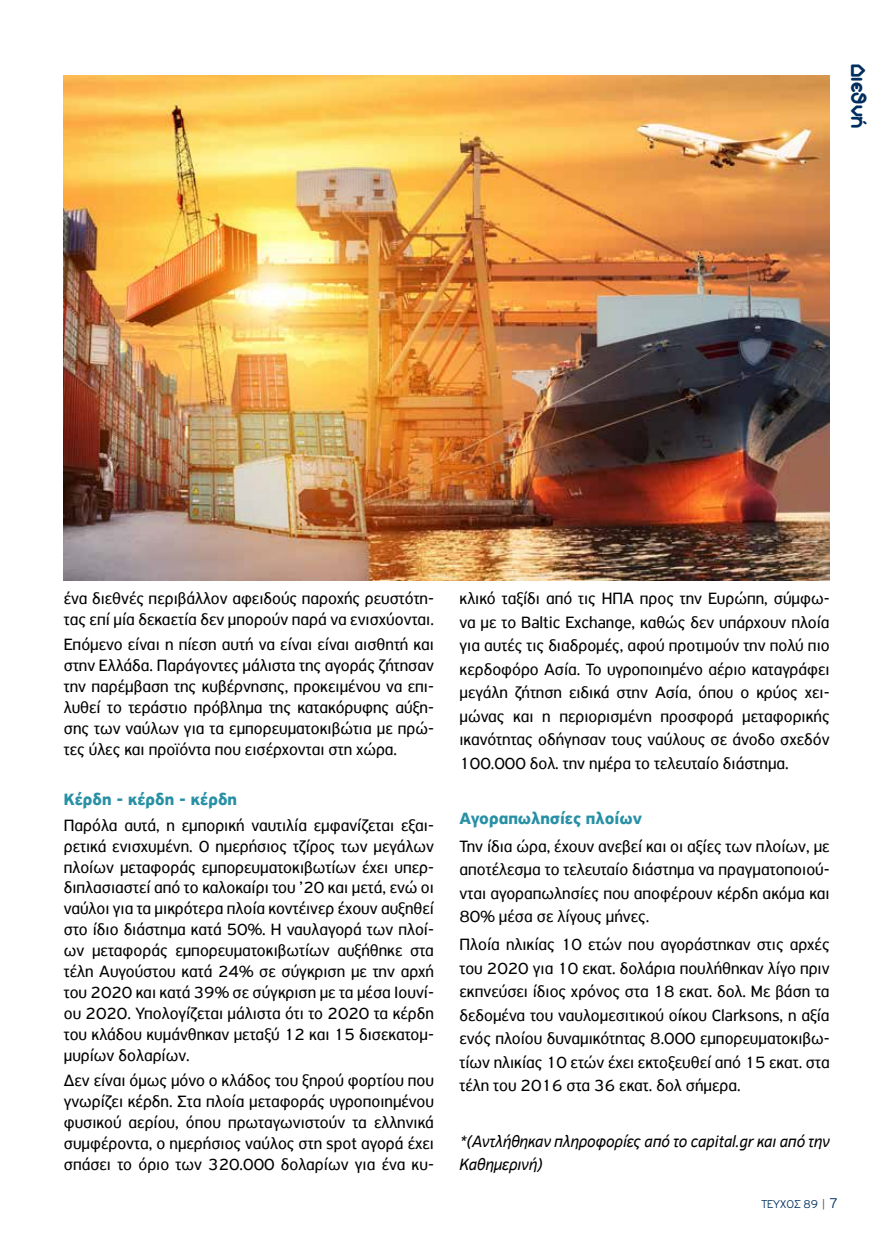
<style>
.page{position:relative;width:885px;height:1234px;background:#fff}
.page>*{position:absolute;margin:0;border:0;box-sizing:border-box;transform-origin:0 0}
.t1{font:22.05px "Aka Acid GR Soft Ice Cream";letter-spacing:.01em;color:#002e5e;scale:.95 1}
.t2{font:17.25px/21px "PF Highway Sans Pro";color:#000;text-align:justify}
.t3{font:italic 17.25px/23.5px "PF Highway Sans Pro";color:#000}
.t4{font:700 17.25px "PF Highway Sans Pro";color:#2890a5}
.t5{font:300 12px "PF Highway Gothic";color:#002e5e}
.s1{color:#525451}
.s2{font-size:15px}
</style>
<div class="page">
<img style="left:64px;top:76px;width:765px;height:504px">
<p class="t1" style="left:869px;top:64px;width:70px;rotate:90deg">Διεθνή</p>
<p class="t2" style="left:64px;top:587px;width:371px">ένα διεθνές περιβάλλον αφειδούς παροχής ρευστότη&shy;τας επί μία δεκαετία δεν μπορούν παρά να ενισχύονται.</p>
<p class="t2" style="left:64px;top:634px;width:371px">Επόμενο είναι η πίεση αυτή να είναι είναι αισθητή και στην Ελλάδα. Παράγοντες μάλιστα της αγοράς ζήτησαν την παρέμβαση της κυβέρνησης, προκειμένου να επι&shy;λυθεί το τεράστιο πρόβλημα της κατακόρυφης αύξη&shy;σης των ναύλων για τα εμπορευματοκιβώτια με πρώ&shy;τες ύλες και προϊόντα που εισέρχονται στη χώρα.</p>
<p class="t4" style="left:64px;top:789px;width:175px">Κέρδη - κέρδη - κέρδη</p>
<p class="t2" style="left:64px;top:814px;width:371px">Παρόλα αυτά, η εμπορική ναυτιλία εμφανίζεται εξαι&shy;ρετικά ενισχυμένη. Ο ημερήσιος τζίρος των μεγάλων πλοίων μεταφοράς εμπορευματοκιβωτίων έχει υπερ&shy;διπλασιαστεί από το καλοκαίρι του ’20 και μετά, ενώ οι ναύλοι για τα μικρότερα πλοία κοντέινερ έχουν αυξηθεί στο ίδιο διάστημα κατά 50%. Η ναυλαγορά των πλοί&shy;ων μεταφοράς εμπορευματοκιβωτίων αυξήθηκε στα τέλη Αυγούστου κατά 24% σε σύγκριση με την αρχή του 2020 και κατά 39% σε σύγκριση με τα μέσα Ιουνί&shy;ου 2020. Υπολογίζεται μάλιστα ότι το 2020 τα κέρδη του κλάδου κυμάνθηκαν μεταξύ 12 και 15 δισεκατομ&shy;μυρίων δολαρίων.</p>
<p class="t2" style="left:64px;top:1069px;width:371px">Δεν είναι όμως μόνο ο κλάδος του ξηρού φορτίου που γνωρίζει κέρδη. Στα πλοία μεταφοράς υγροποιημένου φυσικού αερίου, όπου πρωταγωνιστούν τα ελληνικά συμφέροντα, ο ημερήσιος ναύλος στη spot αγορά έχει σπάσει το όριο των 320.000 δολαρίων για ένα κυ-</p>
<p class="t2" style="left:459px;top:586px;width:371px;line-height:23.5px">κλικό ταξίδι από τις ΗΠΑ προς την Ευρώπη, σύμφω&shy;να με το Baltic Exchange, καθώς δεν υπάρχουν πλοία για αυτές τις διαδρομές, αφού προτιμούν την πολύ πιο κερδοφόρο Ασία. Το υγροποιημένο αέριο καταγράφει μεγάλη ζήτηση ειδικά στην Ασία, όπου ο κρύος χει&shy;μώνας και η περιορισμένη προσφορά μεταφορικής ικανότητας οδήγησαν τους ναύλους σε άνοδο σχεδόν 100.000 δολ. την ημέρα το τελευταίο διάστημα.</p>
<p class="t4" style="left:459px;top:808px;width:184px">Αγοραπωλησίες πλοίων</p>
<p class="t2" style="left:459px;top:834px;width:371px;line-height:23.5px">Την ίδια ώρα, έχουν ανεβεί και οι αξίες των πλοίων, με αποτέλεσμα το τελευταίο διάστημα να πραγματοποιού&shy;νται αγοραπωλησίες που αποφέρουν κέρδη ακόμα και 80% μέσα σε λίγους μήνες.</p>
<p class="t2" style="left:459px;top:932px;width:371px;line-height:23.5px">Πλοία ηλικίας 10 ετών που αγοράστηκαν στις αρχές του 2020 για 10 εκατ. δολάρια πουλήθηκαν λίγο πριν εκπνεύσει ίδιος χρόνος στα 18 εκατ. δολ. Με βάση τα δεδομένα του ναυλομεσιτικού οίκου Clarksons, η αξία ενός πλοίου δυναμικότητας 8.000 εμπορευματοκιβω&shy;τίων ηλικίας 10 ετών έχει εκτοξευθεί από 15 εκατ. στα τέλη του 2016 στα 36 εκατ. δολ σήμερα.</p>
<p class="t3" style="left:459px;top:1128px;width:371px">*(Αντλήθηκαν πληροφορίες από το capital.gr και από την<br>Καθημερινή)</p>
<p class="t5" style="left:761px;top:1197px;width:78px">ΤΕΥΧΟΣ 89 <span class="s1">|</span> <span class="s2">7</span></p>
</div>
